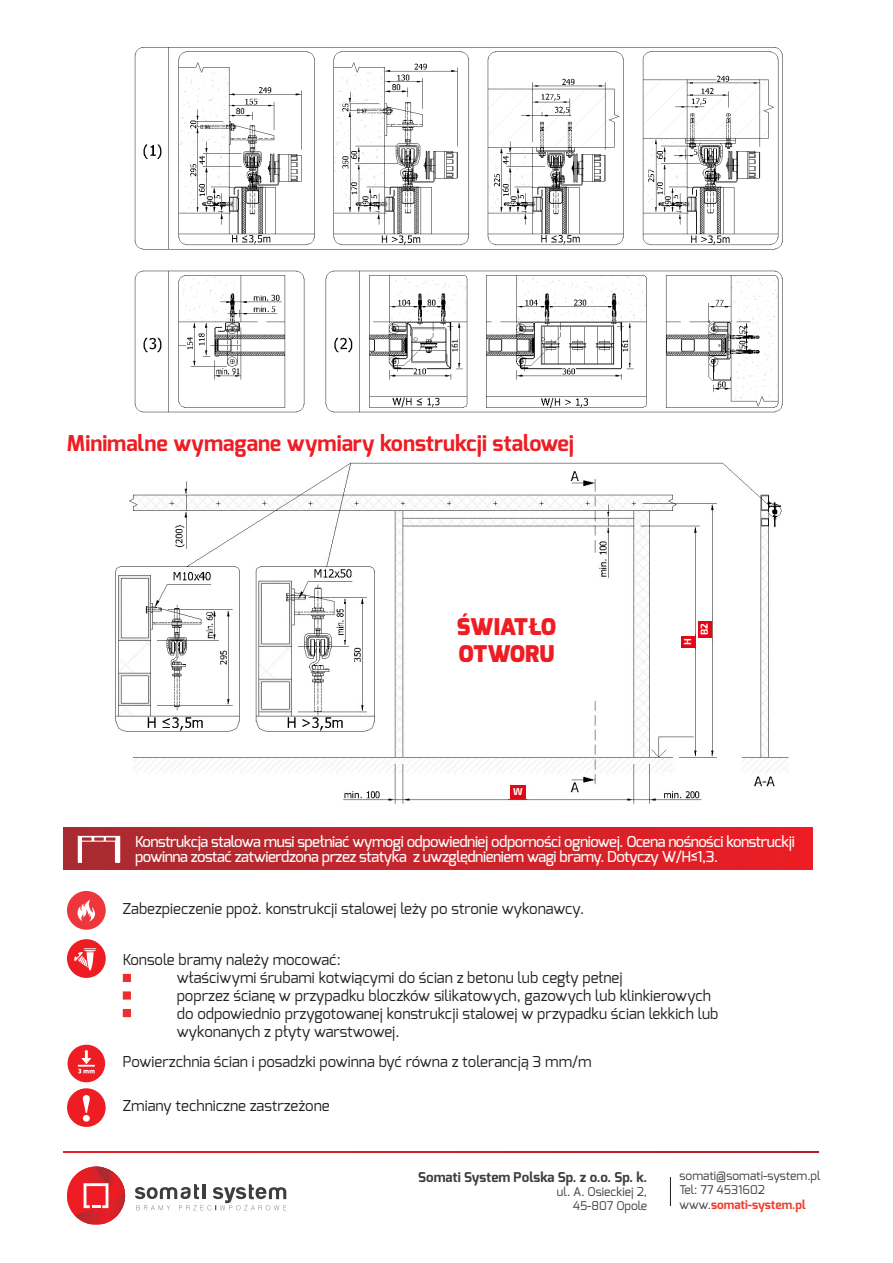
<style>
.page{position:relative;width:893px;height:1263px;background:#fff}
.page>*{position:absolute;margin:0;border:0;box-sizing:border-box;transform-origin:0 0}
.t1{font:900 22.95px/27.6px "Exo";color:#ee1d23}
.t2{font:700 21.75px "Exo";color:#ee1d23}
.t3{font:15px/18px "Exo";color:#231f20}
.t4{font:500 15px/15px "Exo";letter-spacing:-.03em;color:#fff}
.t5{font:700 13.5px "Exo";color:#3e3e3f}
.t6{font:12px "Exo";color:#3e3e3f}
.t7{font:700 12px "Exo";color:#ef3e2e}
.t8{font:700 9.9px "Exo 2";color:#fff}
.s1{font-weight:400;color:#3e3e3f}
</style>
<div class="page">
<img style="left:85px;top:462px;width:719px;height:366px">
<div style="left:505px;top:781px;width:24px;height:18px;background:#fff"></div>
<div style="left:678px;top:632px;width:17px;height:19px;background:#fff"></div>
<div style="left:697px;top:618px;width:15px;height:25px;background:#fff"></div>
<div style="left:510px;top:785px;width:15px;height:14px;background:#e30613"></div>
<div style="left:681px;top:636px;width:14px;height:12px;background:#e30613"></div>
<div style="left:698px;top:621px;width:14px;height:17px;background:#e30613"></div>
<svg style="left:670px;top:1177px;width:1px;height:29px"></svg>
<svg style="left:63px;top:1152px;width:755px;height:1px"></svg>
<img style="left:134px;top:47px;width:649px;height:366px">
<div style="left:123px;top:974px;width:8px;height:8px;background:#ee2e2c"></div>
<div style="left:123px;top:991px;width:8px;height:8px;background:#ee2e2c"></div>
<div style="left:123px;top:1009px;width:8px;height:8px;background:#ee2e2c"></div>
<div style="left:63px;top:828px;width:749px;height:42px;background:linear-gradient(to right,#a62c32,#eb1d24)"></div>
<svg style="left:67px;top:1088px;width:39px;height:39px"></svg>
<svg style="left:67px;top:939px;width:39px;height:39px"></svg>
<svg style="left:68px;top:1045px;width:37px;height:37px"></svg>
<svg style="left:67px;top:891px;width:39px;height:39px"></svg>
<svg style="left:78px;top:835px;width:42px;height:28px"></svg>
<svg style="left:135px;top:1184px;width:151px;height:26px"></svg>
<svg style="left:67px;top:1166px;width:58px;height:59px"></svg>
<p class="t2" style="left:67px;top:429px;width:509px">Minimalne wymagane wymiary konstrukcji stalowej</p>
<p class="t1" style="left:457px;top:613px;width:101px">ŚWIATŁO<br>OTWORU</p>
<p class="t8" style="left:513px;top:786px;width:11px">W</p>
<p class="t8" style="left:682px;top:645px;width:8px;rotate:-90deg">H</p>
<p class="t8" style="left:698px;top:635px;width:13px;rotate:-90deg">B2</p>
<p class="t4" style="left:135px;top:834px;width:661px">Konstrukcja stalowa musi spełniać wymogi odpowiedniej odporności ogniowej. Ocena nośności konstruckji powinna zostać zatwierdzona przez statyka z uwzględnieniem wagi bramy. Dotyczy W/H≤1,3.</p>
<p class="t3" style="left:123px;top:899px;width:463px">Zabezpieczenie ppoż. konstrukcji stalowej leży po stronie wykonawcy.</p>
<p class="t3" style="left:123px;top:950px;width:219px">Konsole bramy należy mocować:</p>
<p class="t3" style="left:177px;top:968px;width:447px">właściwymi śrubami kotwiącymi do ścian z betonu lub cegły pełnej</p>
<p class="t3" style="left:177px;top:986px;width:536px">poprzez ścianę w przypadku bloczków silikatowych, gazowych lub klinkierowych</p>
<p class="t3" style="left:177px;top:1004px;width:543px">do odpowiednio przygotowanej konstrukcji stalowej w przypadku ścian lekkich lub wykonanych z płyty warstwowej.</p>
<p class="t3" style="left:123px;top:1052px;width:470px">Powierzchnia ścian i posadzki powinna być równa z tolerancją 3 mm/m</p>
<p class="t3" style="left:123px;top:1096px;width:208px">Zmiany techniczne zastrzeżone</p>
<p class="t5" style="left:418px;top:1168px;width:230px">Somati System Polska Sp. z o.o. Sp. k.</p>
<p class="t6" style="left:557px;top:1184px;width:92px">ul. A. Osieckiej 2,</p>
<p class="t6" style="left:573px;top:1198px;width:76px">45-807 Opole</p>
<p class="t6" style="left:679px;top:1168px;width:143px">somati@somati-system.pl</p>
<p class="t6" style="left:679px;top:1182px;width:87px">Tel: 77 4531602</p>
<p class="t7" style="left:679px;top:1197px;width:128px"><span class="s1">www.</span>somati-system.pl</p>
</div>
